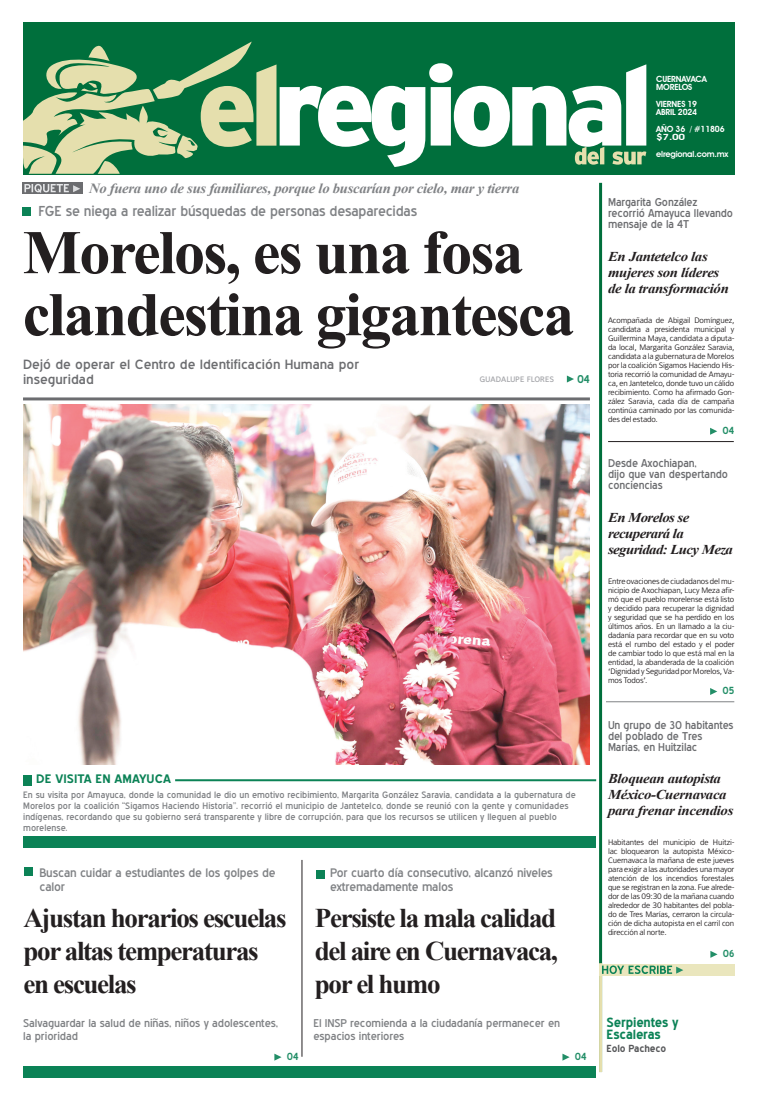
<style>
.page{position:relative;width:757px;height:1106px;background:#fff}
.page>*{position:absolute;margin:0;border:0;box-sizing:border-box;transform-origin:0 0}
.t1{font:700 62px/62px "Times New Roman";letter-spacing:-.03em;color:#231f20}
.t2{font:700 27px/33px "Times New Roman";letter-spacing:-.05em;color:#231f20;text-align:justify}
.t3{font:italic 700 14px "Times New Roman";letter-spacing:-.02em;color:#808285;scale:1.05 1}
.t4{font:14px "Blue Highway";letter-spacing:-.015em;color:#808285;scale:1.05 1}
.t5{font:italic 700 13.5px/16px "Times New Roman";letter-spacing:-.025em;color:#231f20;scale:1.1 1}
.t6{font:13px/15px "Blue Highway";color:#6c6d70;scale:1.1 1}
.t7{font:700 13px/12.5px "Blue Highway";letter-spacing:-.015em;color:#0b8256;scale:1.05 1}
.t8{font:12px/14px "Blue Highway";letter-spacing:-.015em;color:#808285;scale:1.05 1}
.t9{font:700 12px "Blue Highway";color:#0b8256;scale:1.1 1}
.t10{font:11px/11px "Blue Highway";letter-spacing:-.01em;color:#6c6d70}
.t11{font:11px/13px "Blue Highway";letter-spacing:-.01em;color:#808285;scale:1.05 1}
.t12{font:700 11px "Blue Highway";color:#228e67}
.t13{font:700 10px "Blue Highway";letter-spacing:-.015em;color:#57585a;scale:1.05 1}
.t14{font:700 10px "Blue Highway";letter-spacing:-.005em;color:#228e67}
.t15{font:9px/11px "Blue Highway";color:#808285;scale:1.05 1}
.t16{font:600 8.5px/8.3px "Avant Garde IT Cby BT";letter-spacing:-.02em;color:#fff}
.t17{font:8px/9px "Fran Klein";letter-spacing:-.015em;color:#231f20;text-align:justify}
.t18{font:700 8px "Fran Klein";color:#a8a9ad;scale:1.05 1}
</style>
<div class="page">
<div style="left:23px;top:183px;width:60px;height:11px;background:#6c6d70"></div>
<div style="left:23px;top:207px;width:8px;height:8px;background:#0b8256"></div>
<div style="left:23px;top:775px;width:8px;height:10px;background:#0b8256"></div>
<div style="left:316px;top:870px;width:8px;height:8px;background:#0b8256"></div>
<hr style="left:599px;top:183px;width:3px;height:889px;background:#006f3c">
<hr style="left:599px;top:963px;width:3px;height:109px;background:#e5dfad">
<svg style="left:567px;top:375px;width:7px;height:7px"></svg>
<hr style="left:23px;top:397px;width:567px;height:3px;background:#6c6d70">
<div style="left:23px;top:836px;width:573px;height:11px;background:#0b8256"></div>
<div style="left:23px;top:1066px;width:573px;height:11px;background:#0b8256"></div>
<svg style="left:24px;top:184px;width:56px;height:9px"></svg>
<hr style="left:175px;top:779px;width:421px;height:2px;background:#0b8256">
<div style="left:24px;top:867px;width:9px;height:8px;background:#0b8256"></div>
<svg style="left:274px;top:1053px;width:8px;height:7px"></svg>
<svg style="left:562px;top:1053px;width:8px;height:7px"></svg>
<hr style="left:301px;top:860px;width:1px;height:196px;background:#231f20">
<hr style="left:606px;top:701px;width:128px;height:1px;background:#808285">
<hr style="left:608px;top:441px;width:126px;height:1px;background:#231f20">
<div style="left:23px;top:22px;width:711px;height:152px;background:#006f3c"></div>
<svg style="left:280px;top:63px;width:366px;height:104px"></svg>
<svg style="left:24px;top:42px;width:252px;height:132px"></svg>
<svg style="left:575px;top:147px;width:71px;height:18px"></svg>
<div style="left:600px;top:964px;width:135px;height:11px;background:#eae6bd"></div>
<svg style="left:602px;top:965px;width:82px;height:9px"></svg>
<svg style="left:710px;top:428px;width:7px;height:7px"></svg>
<svg style="left:710px;top:688px;width:7px;height:7px"></svg>
<svg style="left:710px;top:951px;width:7px;height:6px"></svg>
<img style="left:23px;top:404px;width:566px;height:360px">
<h3 class="t3" style="left:89px;top:179px;width:411px">No fuera uno de sus familiares, porque lo buscarían por cielo, mar y tierra</h3>
<h3 class="t4" style="left:39px;top:202px;width:362px">FGE se niega a realizar búsquedas de personas desaparecidas</h3>
<h1 class="t1" style="left:23px;top:219px;width:553px">Morelos, es una fosa clandestina gigantesca</h1>
<h3 class="t6" style="left:23px;top:357px;width:307px">Dejó de operar el Centro de Identificación Humana por inseguridad</h3>
<p class="t18" style="left:480px;top:375px;width:72px">GUADALUPE FLORES</p>
<h3 class="t12" style="left:577px;top:372px;width:14px">04</h3>
<h3 class="t9" style="left:36px;top:772px;width:124px">DE VISITA EN AMAYUCA</h3>
<p class="t15" style="left:23px;top:789px;width:528px">En su visita por Amayuca, donde la comunidad le dio un emotivo recibimiento, Margarita González Saravia, candidata a la gubernatura de Morelos por la coalición “Sigamos Haciendo Historia”. recorrió el municipio de Jantetelco, donde se reunió con la gente y comunidades indígenas, recordando que su gobierno será transparente y libre de corrupción, para que los recursos se utilicen y lleguen al pueblo morelense.</p>
<h3 class="t8" style="left:39px;top:865px;width:226px">Buscan cuidar a estudiantes de los golpes de calor</h3>
<h3 class="t8" style="left:330px;top:865px;width:214px">Por cuarto día consecutivo, alcanzó niveles extremadamente malos</h3>
<h2 class="t2" style="left:24px;top:901px;width:265px;text-align:left">Ajustan horarios escuelas por altas temperaturas en escuelas</h2>
<h2 class="t2" style="left:315px;top:901px;width:244px">Persiste la mala calidad del aire en Cuernavaca, por el humo</h2>
<h3 class="t11" style="left:23px;top:1016px;width:244px">Salvaguardar la salud de niñas, niños y adolescentes, la prioridad</h3>
<h3 class="t11" style="left:313px;top:1016px;width:236px">El INSP recomienda a la ciudadanía permanecer en espacios interiores</h3>
<p class="t14" style="left:287px;top:1050px;width:13px">04</p>
<p class="t14" style="left:575px;top:1050px;width:13px">04</p>
<p class="t16" style="left:656px;top:75px;width:52px">CUERNAVACA<br>MORELOS</p>
<p class="t16" style="left:656px;top:100px;width:43px">VIERNES 19<br>ABRIL 2024</p>
<p class="t16" style="left:656px;top:125px;width:70px">AÑO 36 / #11806 $7.00</p>
<p class="t16" style="left:656px;top:149px;width:74px">elregional.com.mx</p>
<h3 class="t10" style="left:608px;top:197px;width:126px">Margarita González recorrió Amayuca llevando mensaje de la 4T</h3>
<h3 class="t5" style="left:608px;top:248px;width:111px">En Jantetelco las mujeres son líderes de la transformación</h3>
<p class="t17" style="left:608px;top:315px;width:128px">Acompañada de Abigail Domínguez, candidata a presidenta municipal y Guillermina Maya, candidata a diputa&shy;da local, Margarita González Saravia, candidata a la gubernatura de Morelos por la coalición Sigamos Haciendo His&shy;toria recorrió la comunidad de Amayu&shy;ca, en Jantetelco, donde tuvo un cálido recibimiento. Como ha afirmado Gon&shy;zález Saravia, cada día de campaña continúa caminado por las comunida&shy;des del estado.</p>
<p class="t14" style="left:722px;top:424px;width:13px">04</p>
<h3 class="t10" style="left:608px;top:457px;width:121px">Desde Axochiapan,<br>dijo que van despertando conciencias</h3>
<h3 class="t5" style="left:608px;top:509px;width:115px">En Morelos se recuperará la seguridad: Lucy Meza</h3>
<p class="t17" style="left:608px;top:576px;width:128px">Entre ovaciones de ciudadanos del mu&shy;nicipio de Axochiapan, Lucy Meza afir&shy;mó que el pueblo morelense está listo y decidido para recuperar la dignidad y seguridad que se ha perdido en los últimos años. En un llamado a la ciu&shy;dadanía para recordar que en su voto está el rumbo del estado y el poder de cambiar todo lo que está mal en la entidad, la abanderada de la coalición ‘Dignidad y Seguridad por Morelos, Va&shy;mos Todos’.</p>
<p class="t14" style="left:722px;top:684px;width:13px">05</p>
<h3 class="t10" style="left:608px;top:719px;width:127px">Un grupo de 30 habitantes del poblado de Tres<br>Marías, en Huitzilac</h3>
<h3 class="t5" style="left:608px;top:770px;width:116px">Bloquean autopista<br>México-Cuernavaca para frenar incendios</h3>
<p class="t17" style="left:608px;top:837px;width:128px">Habitantes del municipio de Huitzi&shy;lac bloquearon la autopista México-Cuernavaca la mañana de este jueves para exigir a las autoridades una mayor atención de los incendios forestales que se registran en la zona. Fue alrede&shy;dor de las 09:30 de la mañana cuando alrededor de 30 habitantes del pobla&shy;do de Tres Marías, cerraron la circula&shy;ción de dicha autopista en el carril con dirección al norte.</p>
<h3 class="t7" style="left:607px;top:1015px;width:70px">Serpientes y<br>Escaleras</h3>
<p class="t13" style="left:607px;top:1042px;width:58px">Eolo Pacheco</p>
<p class="t14" style="left:723px;top:947px;width:13px">06</p>
</div>
